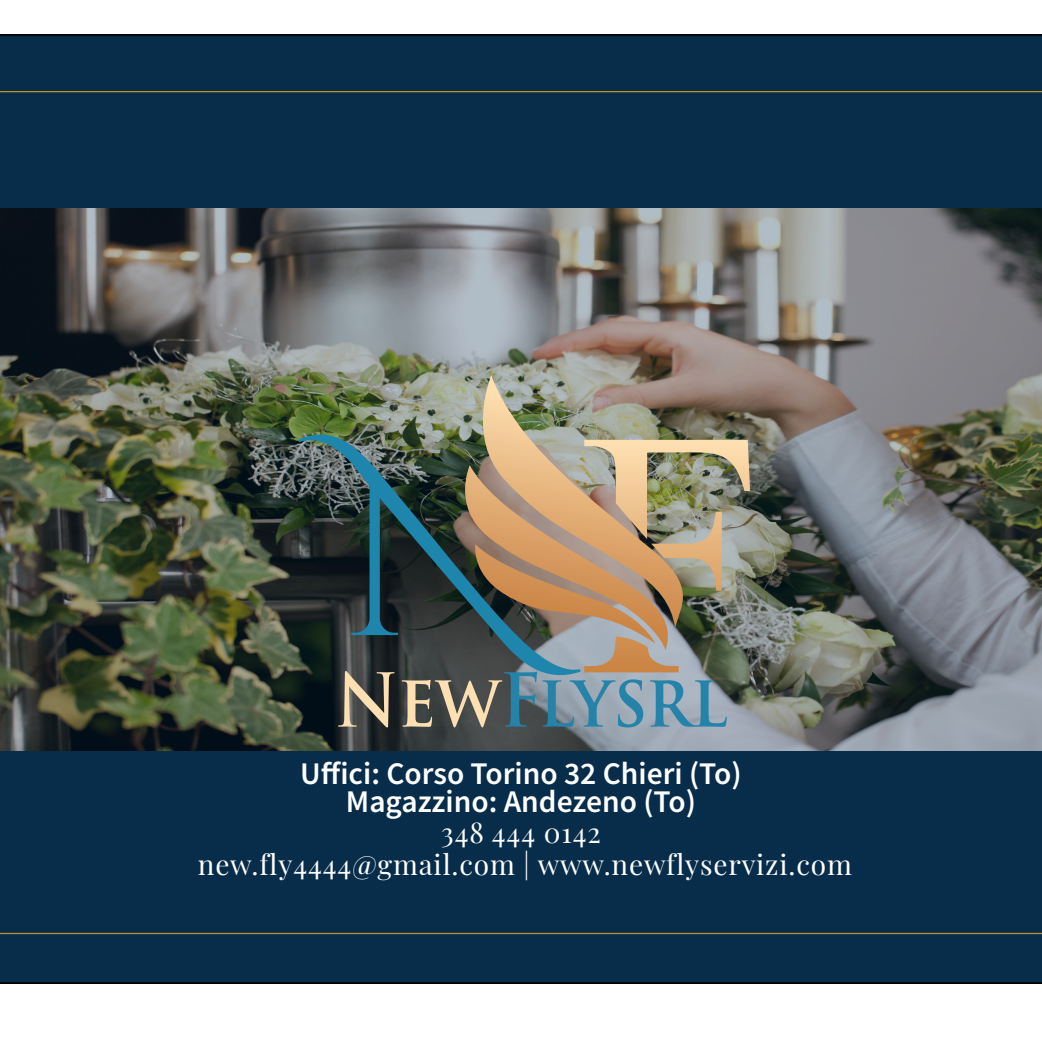
<style>
.page{position:relative;width:1042px;height:1042px;background:#fff}
.page>*{position:absolute;margin:0;border:0;box-sizing:border-box;transform-origin:0 0}
.t1{font:600 72.1px "Trajan Pro 3";letter-spacing:-.01em;color:#2583aa;scale:.93 1}
.Tagline{font:600 31.5px "Source Sans Pro";color:#fff}
.web_address{font:28px "Playfair Display";letter-spacing:.03em;color:#fff}
.s1{color:#fedfb1}
</style>
<div class="page">
<div style="left:0;top:35px;width:1042px;height:948px;background:#072d4b"></div>
<img style="left:0;top:208px;width:1042px;height:542px">
<hr style="left:0;top:91px;width:1042px;height:1px;background:#bd902d">
<hr style="left:0;top:933px;width:1042px;height:1px;background:#bd902d">
<svg style="left:298px;top:423px;width:283px;height:261px;background:#334647"></svg>
<img style="left:584px;top:440px;width:166px;height:232px">
<img style="left:451px;top:375px;width:245px;height:275px">
<p class="t1" style="left:335px;top:648px;width:424px"><span class="s1">New</span>Flysrl</p>
<p class="Tagline" style="left:300px;top:753px;width:443px">Uffici: Corso Torino 32 Chieri (To)</p>
<p class="Tagline" style="left:346px;top:781px;width:352px">Magazzino: Andezeno (To)</p>
<p class="web_address" style="left:441px;top:811px;width:161px">348 444 0142</p>
<p class="web_address" style="left:198px;top:842px;width:655px">new.fly4444@gmail.com | www.newflyservizi.com</p>
</div>
